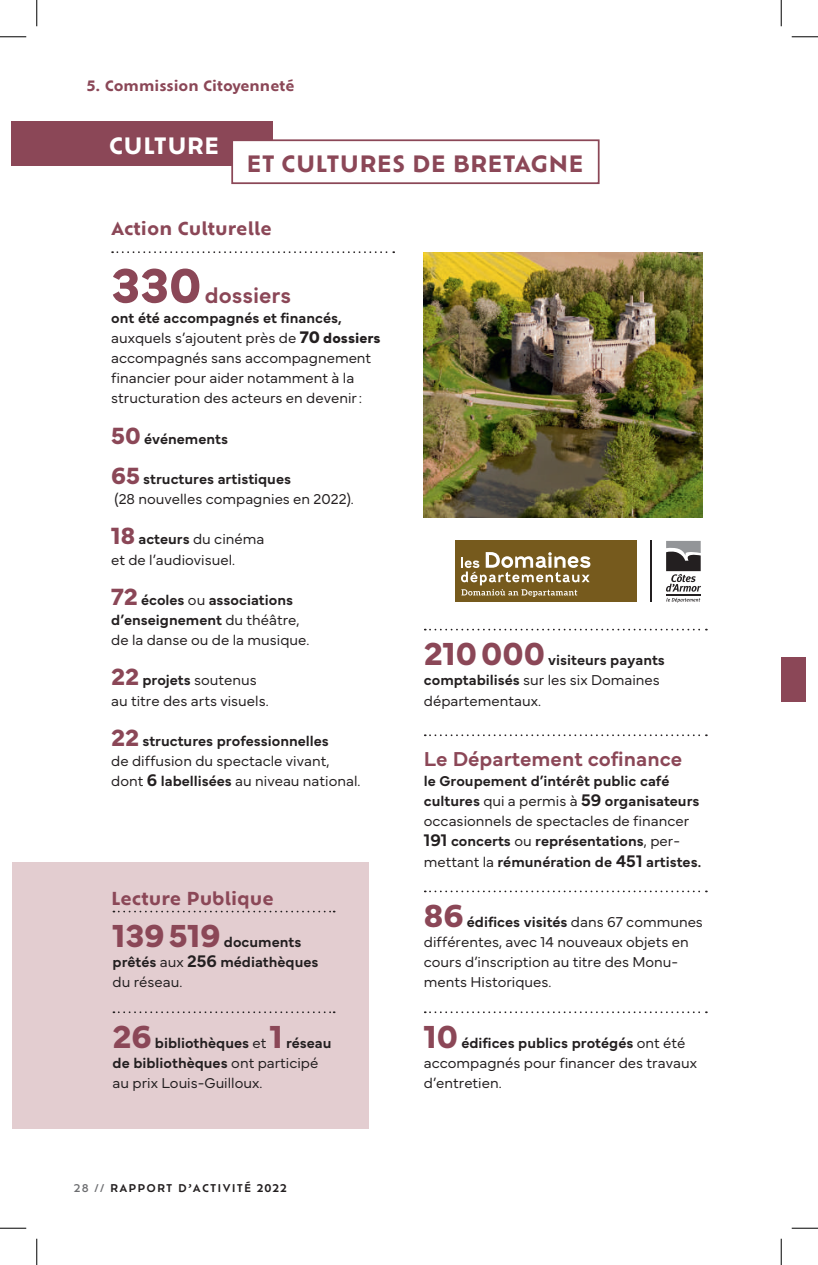
<style>
.page{position:relative;width:818px;height:1265px;background:#fff}
.page>*{position:absolute;margin:0;border:0;box-sizing:border-box;transform-origin:0 0}
.t1{font:700 50.75px "Mundial";color:#8b4757}
.t2{font:700 33.25px "Mundial";color:#8b4757}
.t3{font:600 22.75px "Mundial";color:#8b4757}
.t4{font:700 22.05px "Ofelia Text";letter-spacing:.01em;color:#8b4757}
.t5{font:700 22.05px "Ofelia Text";letter-spacing:.01em;color:#fff}
.t6{font:600 21px "Mundial";color:#8b4757}
.t7{font:700 17.5px "Ofelia Text";color:#8b4757}
.t8{font:300 14.88px/20.1px "Mundial";color:#231f20}
.t9{font:600 14.88px/20.1px "Mundial";color:#231f20}
.t10{font:700 14px "Ofelia Text";color:#8b4757}
.t11{font:600 10.5px "Ofelia Text";letter-spacing:.11em;color:#231f20}
.s1{font-weight:600}
.s2{font-weight:700;font-size:17.5px}
.s3{font-weight:700}
.s4{font-weight:700;font-size:24.5px;color:#8b4757}
.s5{font-weight:600;font-size:17.5px}
.s6{font-weight:300}
.s7{font-size:17.5px}
.s8{font-weight:500;color:#6c6d70}
</style>
<div class="page">
<div style="left:12px;top:861px;width:356px;height:267px;background:#e3cdd0"></div>
<svg style="left:455px;top:540px;width:246px;height:63px"></svg>
<img style="left:424px;top:253px;width:278px;height:264px">
<svg style="left:112px;top:251px;width:282px;height:2px"></svg>
<svg style="left:113px;top:910px;width:222px;height:2px"></svg>
<svg style="left:113px;top:1011px;width:222px;height:1px"></svg>
<svg style="left:425px;top:628px;width:282px;height:2px"></svg>
<svg style="left:425px;top:734px;width:282px;height:2px"></svg>
<svg style="left:425px;top:890px;width:282px;height:2px"></svg>
<svg style="left:425px;top:1011px;width:282px;height:1px"></svg>
<div style="left:12px;top:121px;width:261px;height:45px;background:#8b4757"></div>
<div style="left:781px;top:657px;width:25px;height:44px;background:#8b4757"></div>
<div style="left:232px;top:140px;width:366px;height:43px;background:#fff"></div>
<div style="left:231px;top:139px;width:368px;height:45px;border:2px solid #8b4757"></div>
<svg style="left:0;top:36px;width:26px;height:1px"></svg>
<svg style="left:791px;top:36px;width:27px;height:1px"></svg>
<svg style="left:0;top:1227px;width:26px;height:1px"></svg>
<svg style="left:791px;top:1227px;width:27px;height:1px"></svg>
<svg style="left:36px;top:0;width:1px;height:26px"></svg>
<svg style="left:36px;top:1238px;width:1px;height:26px"></svg>
<svg style="left:781px;top:0;width:1px;height:26px"></svg>
<svg style="left:781px;top:1238px;width:1px;height:26px"></svg>
<p class="t10" style="left:86px;top:75px;width:209px">5. Commission Citoyenneté</p>
<h3 class="t5" style="left:109px;top:129px;width:112px">CULTURE</h3>
<h3 class="t4" style="left:246px;top:147px;width:338px">ET CULTURES DE BRETAGNE</h3>
<p class="t7" style="left:111px;top:215px;width:162px">Action Culturelle</p>
<h1 class="t1" style="left:111px;top:246px;width:92px">330</h1>
<h3 class="t3" style="left:205px;top:277px;width:88px">dossiers</h3>
<p class="t8" style="left:111px;top:306px;width:271px"><span class="s1">ont été accompagnés et financés, </span>auxquels s’ajoutent près de <span class="s2">70</span> <span class="s3">dossiers </span>accompagnés sans accompagnement financier pour aider notamment à la structuration des acteurs en devenir:</p>
<p class="t9" style="left:111px;top:427px;width:118px"><span class="s4">50</span> événements</p>
<p class="t8" style="left:111px;top:467px;width:244px"><span class="s4">65</span> <span class="s1">structures artistiques<br></span>(28 nouvelles compagnies en 2022).</p>
<p class="t8" style="left:111px;top:527px;width:155px"><span class="s4">18</span> <span class="s1">acteurs</span> du cinéma et de l’audiovisuel.</p>
<p class="t8" style="left:111px;top:588px;width:200px"><span class="s4">72</span> <span class="s1">écoles</span> ou <span class="s1">associations d’enseignement</span> du théâtre, de la danse ou de la musique.</p>
<p class="t8" style="left:111px;top:668px;width:159px"><span class="s4">22</span> <span class="s1">projets</span> soutenus au titre des arts visuels.</p>
<p class="t8" style="left:111px;top:729px;width:251px"><span class="s4">22</span> <span class="s1">structures professionnelles<br></span>de diffusion du spectacle vivant, dont <span class="s5">6</span> <span class="s1">labellisées</span> au niveau national.</p>
<p class="t7" style="left:111px;top:884px;width:164px">Lecture Publique</p>
<h2 class="t2" style="left:113px;top:909px;width:109px">139519</h2>
<p class="t9" style="left:113px;top:930px;width:207px;text-indent:111px">documents prêtés <span class="s6">aux</span> <span class="s7">256</span> médiathèques <span class="s6">du réseau.</span></p>
<h2 class="t2" style="left:113px;top:1010px;width:41px">26</h2>
<p class="t9" style="left:155px;top:1031px;width:113px">bibliothèques <span class="s6">et</span></p>
<h2 class="t2" style="left:270px;top:1010px;width:14px">1</h2>
<p class="t8" style="left:113px;top:1031px;width:221px;text-indent:173px"><span class="s1">réseau de bibliothèques</span> ont participé au prix Louis-Guilloux.</p>
<p class="t11" style="left:74px;top:1179px;width:214px"><span class="s8">28 //</span> RAPPORT D’ACTIVITÉ 2022</p>
<h2 class="t2" style="left:424px;top:627px;width:123px">210000</h2>
<p class="t8" style="left:424px;top:648px;width:242px;text-indent:124px"><span class="s1">visiteurs payants comptabilisés</span> sur les six Domaines départementaux.</p>
<h3 class="t6" style="left:424px;top:742px;width:260px">Le Département cofinance</h3>
<p class="t9" style="left:424px;top:769px;width:279px">le Groupement d’intérêt public café cultures <span class="s6">qui a permis à</span> <span class="s7">59</span> organisateurs <span class="s6">occasionnels de spectacles de financer </span><span class="s7">191</span> concerts <span class="s6">ou</span> représentations<span class="s6">, per&shy;mettant la</span> rémunération de <span class="s7">451</span> artistes.</p>
<h2 class="t2" style="left:424px;top:889px;width:41px">86</h2>
<p class="t8" style="left:424px;top:910px;width:280px;text-indent:43px"><span class="s1">édifices visités</span> dans 67 communes différentes, avec 14 nouveaux objets en cours d’inscription au titre des Monu&shy;ments Historiques.</p>
<h2 class="t2" style="left:424px;top:1010px;width:36px">10</h2>
<p class="t8" style="left:424px;top:1031px;width:275px;text-indent:38px"><span class="s1">édifices publics protégés</span> ont été accompagnés pour financer des travaux d’entretien.</p>
</div>
